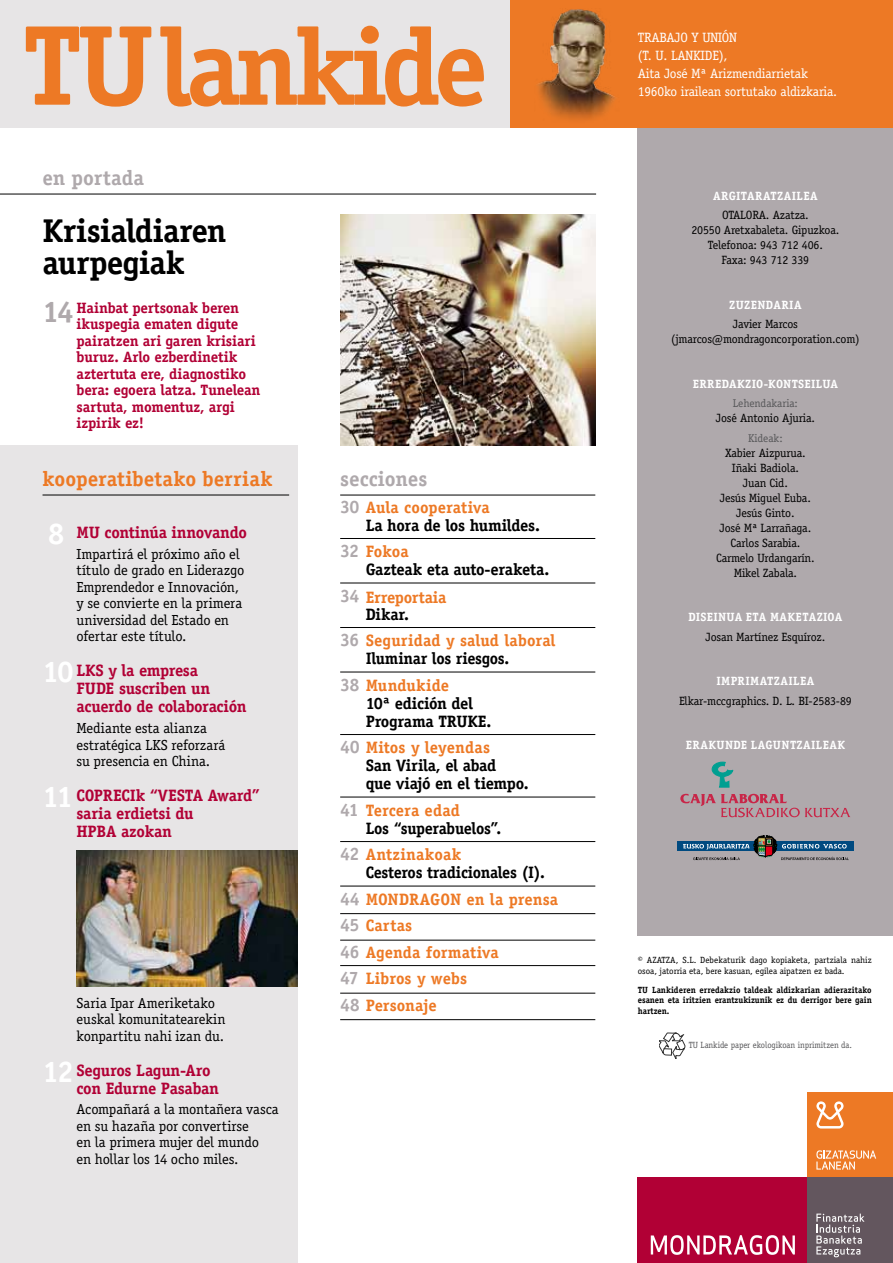
<style>
.page{position:relative;width:893px;height:1263px;background:#fff}
.page>*{position:absolute;margin:0;border:0;box-sizing:border-box;transform-origin:0 0}
.t1{font:700 109.2px "Officina Serif Std";letter-spacing:-.055em;color:#ed7925}
.t2{font:700 33px/31.5px "Officina Serif Std";letter-spacing:-.02em;color:#000}
.t3{font:700 21px "Officina Serif Std";color:#ed7925}
.t4{font:700 21px "Officina Serif Std";letter-spacing:.005em;color:#afa9ac}
.t5{font:700 18px "Officina Serif Std";letter-spacing:.005em;color:#ed7925}
.t6{font:700 16.5px/18px "Officina Serif Std";letter-spacing:-.015em;color:#000}
.t7{font:700 16.5px/18px "Officina Serif Std";letter-spacing:-.015em;color:#b10035}
.t8{font:700 16.5px/26.5px "Officina Serif Std";color:#ed7925}
.t9{font:700 15px/16.5px "Officina Serif Std";letter-spacing:-.01em;color:#b10035}
.t10{font:14.7px/16.5px "Officina Serif Std";letter-spacing:-.005em;color:#000}
.t11{font:13.5px/18px "Officina Serif Std";letter-spacing:-.015em;color:#fff}
.t12{font:12px/15px "Officina Serif Std";letter-spacing:-.015em;color:#000;text-align:center}
.t13{font:700 12px "Officina Serif Std";letter-spacing:.025em;color:#fff}
.t14{font:11.25px "Officina Serif Std";letter-spacing:-.005em;color:#58585a}
.t15{font:700 9px/10.5px "Officina Serif Std";letter-spacing:-.005em;color:#000;text-align:justify;scale:.95 1}
.t16{font:9px/10.5px "Officina Serif Std";letter-spacing:-.005em;color:#000}
.t17{font:9px "Officina Serif Std";letter-spacing:-.005em;color:#58585a;scale:.95 1}
.s1{font-size:114.15px}
.s2{font-size:30px;color:#afa9ac}
.s3{font-size:30px;color:#fff}
.s4{font-size:18px;color:#afa9ac}
.s5{color:#ed7925}
.s6{color:#000}
</style>
<div class="page">
<div style="left:638px;top:116px;width:255px;height:819px;background:#afa9ac"></div>
<div style="left:0;top:0;width:510px;height:128px;background:#e7e5e6"></div>
<div style="left:0;top:446px;width:298px;height:817px;background:#e7e5e6"></div>
<div style="left:510px;top:0;width:383px;height:128px;background:#ed7925"></div>
<svg style="left:659px;top:1032px;width:26px;height:27px"></svg>
<svg style="left:680px;top:794px;width:170px;height:23px"></svg>
<svg style="left:712px;top:762px;width:21px;height:25px"></svg>
<div style="left:677px;top:841px;width:177px;height:10px;background:#004a80"></div>
<svg style="left:683px;top:835px;width:166px;height:25px"></svg>
<img style="left:537px;top:9px;width:78px;height:111px">
<hr style="left:0;top:194px;width:596px;height:1px;background:#000">
<hr style="left:43px;top:495px;width:246px;height:1px;background:#000">
<img style="left:77px;top:850px;width:221px;height:137px">
<hr style="left:340px;top:495px;width:255px;height:1px;background:#000">
<hr style="left:340px;top:538px;width:255px;height:1px;background:#000">
<hr style="left:340px;top:583px;width:255px;height:1px;background:#000">
<hr style="left:340px;top:627px;width:255px;height:1px;background:#000">
<hr style="left:340px;top:672px;width:255px;height:1px;background:#000">
<hr style="left:340px;top:734px;width:255px;height:1px;background:#000">
<hr style="left:340px;top:797px;width:255px;height:1px;background:#000">
<hr style="left:340px;top:841px;width:255px;height:1px;background:#000">
<hr style="left:340px;top:886px;width:255px;height:1px;background:#000">
<hr style="left:340px;top:913px;width:255px;height:1px;background:#000">
<hr style="left:340px;top:940px;width:255px;height:1px;background:#000">
<hr style="left:340px;top:965px;width:255px;height:1px;background:#000">
<hr style="left:340px;top:993px;width:255px;height:1px;background:#000">
<hr style="left:340px;top:1019px;width:255px;height:1px;background:#000">
<div style="left:808px;top:1093px;width:85px;height:85px;background:#ed7925"></div>
<div style="left:638px;top:1178px;width:170px;height:85px;background:#b10035"></div>
<svg style="left:651px;top:1235px;width:144px;height:20px"></svg>
<div style="left:808px;top:1178px;width:85px;height:85px;background:#63565e"></div>
<svg style="left:816px;top:1101px;width:28px;height:27px"></svg>
<svg style="left:816px;top:1150px;width:60px;height:19px"></svg>
<svg style="left:816px;top:1213px;width:48px;height:44px"></svg>
<img style="left:340px;top:214px;width:255px;height:232px">
<h1 class="t1" style="left:23px;top:-1px;width:467px"><span class="s1">TU</span> lankide</h1>
<p class="t5" style="left:64px;top:24px;width:199px">kooperatibetako berriak</p>
<h3 class="t4" style="left:43px;top:165px;width:103px">en portada</h3>
<h2 class="t2" style="left:43px;top:215px;width:185px">Krisialdiaren aurpegiak</h2>
<p class="t9" style="left:77px;top:299px;width:185px;text-indent:-34px"><span class="s2">14</span> Hainbat pertsonak beren ikuspegia ematen digute pairatzen ari garen krisiari buruz. Arlo ezberdinetik aztertuta ere, diagnostiko bera: egoera latza. Tunelean sartuta, momentuz, argi izpirik ez!</p>
<h3 class="t3" style="left:43px;top:466px;width:231px">kooperatibetako berriak</h3>
<p class="t7" style="left:48px;top:523px;width:201px"><span class="s3">8</span> MU continúa innovando</p>
<p class="t10" style="left:77px;top:546px;width:169px">Impartirá el próximo año el título de grado en Liderazgo<br>Emprendedor e Innovación, y se convierte en la primera universidad del Estado en ofertar este título.</p>
<p class="t7" style="left:77px;top:662px;width:171px;text-indent:-34px"><span class="s3">10</span> LKS y la empresa<br>FUDE suscriben un acuerdo de colaboración</p>
<p class="t10" style="left:77px;top:720px;width:150px">Mediante esta alianza estratégica LKS reforzará su presencia en China.</p>
<p class="t7" style="left:77px;top:786px;width:185px;text-indent:-34px"><span class="s3">11</span> COPRECIk “VESTA Award” saria erdietsi du<br>HPBA azokan</p>
<p class="t10" style="left:77px;top:994px;width:150px">Saria Ipar Ameriketako euskal komunitatearekin konpartitu nahi izan du.</p>
<p class="t7" style="left:77px;top:1061px;width:144px;text-indent:-34px"><span class="s3">12</span> Seguros Lagun-Aro con Edurne Pasaban</p>
<p class="t10" style="left:77px;top:1101px;width:204px">Acompañará a la montañera vasca en su hazaña por convertirse<br>en la primera mujer del mundo<br>en hollar los 14 ocho miles.</p>
<h3 class="t4" style="left:340px;top:466px;width:89px">secciones</h3>
<p class="t6" style="left:366px;top:498px;width:176px;text-indent:-26px"><span class="s4">30</span> <span class="s5">Aula cooperativa<br></span>La hora de los humildes.</p>
<p class="t6" style="left:366px;top:542px;width:185px;text-indent:-26px"><span class="s4">32</span> <span class="s5">Fokoa<br></span>Gazteak eta auto-eraketa.</p>
<p class="t8" style="left:366px;top:589px;width:82px;line-height:16.5px;text-indent:-26px"><span class="s4">34</span> Erreportaia<br><span class="s6">Dikar.</span></p>
<p class="t8" style="left:366px;top:631px;width:191px;line-height:18px;text-indent:-26px"><span class="s4">36</span> Seguridad y salud laboral<br><span class="s6">Iluminar los riesgos.</span></p>
<p class="t6" style="left:366px;top:676px;width:127px;text-indent:-26px"><span class="s4">38</span> <span class="s5">Mundukide<br></span>10ª edición del<br>Programa TRUKE.</p>
<p class="t6" style="left:366px;top:738px;width:164px;text-indent:-26px"><span class="s4">40</span> <span class="s5">Mitos y leyendas<br></span>San Virila, el abad<br>que viajó en el tiempo.</p>
<p class="t6" style="left:366px;top:801px;width:137px;text-indent:-26px"><span class="s4">41</span> <span class="s5">Tercera edad<br></span>Los “superabuelos”.</p>
<p class="t6" style="left:366px;top:845px;width:181px;text-indent:-26px"><span class="s4">42</span> <span class="s5">Antzinakoak<br></span>Cesteros tradicionales (I).</p>
<p class="t8" style="left:340px;top:886px;width:219px"><span class="s4">44</span> MONDRAGON en la prensa<br><span class="s4">45</span> Cartas<br><span class="s4">46</span> Agenda formativa<br><span class="s4">47</span> Libros y webs<br><span class="s4">48</span> Personaje</p>
<p class="t11" style="left:638px;top:28px;width:201px">TRABAJO Y UNIÓN<br>(T. U. Lankide),<br>Aita José Mª Arizmendiarrietak<br>1960ko irailean sortutako aldizkaria.</p>
<p class="t13" style="left:713px;top:188px;width:9px">argitarat</p>
<p class="t13" style="left:777px;top:188px;width:15px">zailea</p>
<p class="t12" style="left:691px;top:208px;width:149px">OTALORA. Azatza.<br>20550 Aretxabaleta. Gipuzkoa.<br>Telefonoa: 943 712 406.<br>Faxa: 943 712 339</p>
<p class="t13" style="left:729px;top:297px;width:53px">zuzendaria</p>
<p class="t12" style="left:671px;top:317px;width:190px">Javier Marcos (jmarcos@mondragoncorporation.com)</p>
<p class="t13" style="left:693px;top:376px;width:147px">ERREDAKZIO-KONTSEILUA</p>
<p class="t14" style="left:733px;top:397px;width:66px">Lehendakaria:</p>
<p class="t12" style="left:716px;top:411px;width:101px">José Antonio Ajuria.</p>
<p class="t14" style="left:748px;top:431px;width:36px">Kideak:</p>
<p class="t12" style="left:716px;top:445px;width:100px">Xabier Aizpurua.<br>Iñaki Badiola.<br>Juan Cid.<br>Jesús Miguel Euba.<br>Jesús Ginto.<br>José Mª Larrañaga.<br>Carlos Sarabia.<br>Carmelo Urdangarín.<br>Mikel Zabala.</p>
<p class="t13" style="left:688px;top:610px;width:7px">Disei</p>
<p class="t13" style="left:718px;top:610px;width:36px">nua eta</p>
<p class="t13" style="left:770px;top:610px;width:9px">maketa</p>
<p class="t13" style="left:817px;top:610px;width:14px">zioa</p>
<p class="t12" style="left:706px;top:629px;width:121px">Josan Martínez Esquíroz.</p>
<p class="t13" style="left:716px;top:674px;width:30px">Imprimat</p>
<p class="t13" style="left:774px;top:674px;width:15px">zailea</p>
<p class="t12" style="left:679px;top:693px;width:174px">Elkar-mccgraphics. D. L. BI-2583-89</p>
<p class="t13" style="left:686px;top:738px;width:16px">Eraku</p>
<p class="t13" style="left:725px;top:738px;width:35px">nde lagu</p>
<p class="t13" style="left:781px;top:738px;width:30px">ntzaileak</p>
<p class="t16" style="left:638px;top:955px;width:235px">© AZATZA, S.L. Debekaturik dago kopiaketa, partziala nahiz osoa, jatorria eta, bere kasuan, egilea aipatzen ez bada.</p>
<p class="t15" style="left:638px;top:984px;width:248px">TU Lankideren erredakzio taldeak aldizkarian adierazitako esanen eta iritzien erantzukizunik ez du derrigor bere gain hartzen.</p>
<p class="t17" style="left:689px;top:1040px;width:173px">TU Lankide paper ekologikoan inprimitzen da.</p>
</div>
